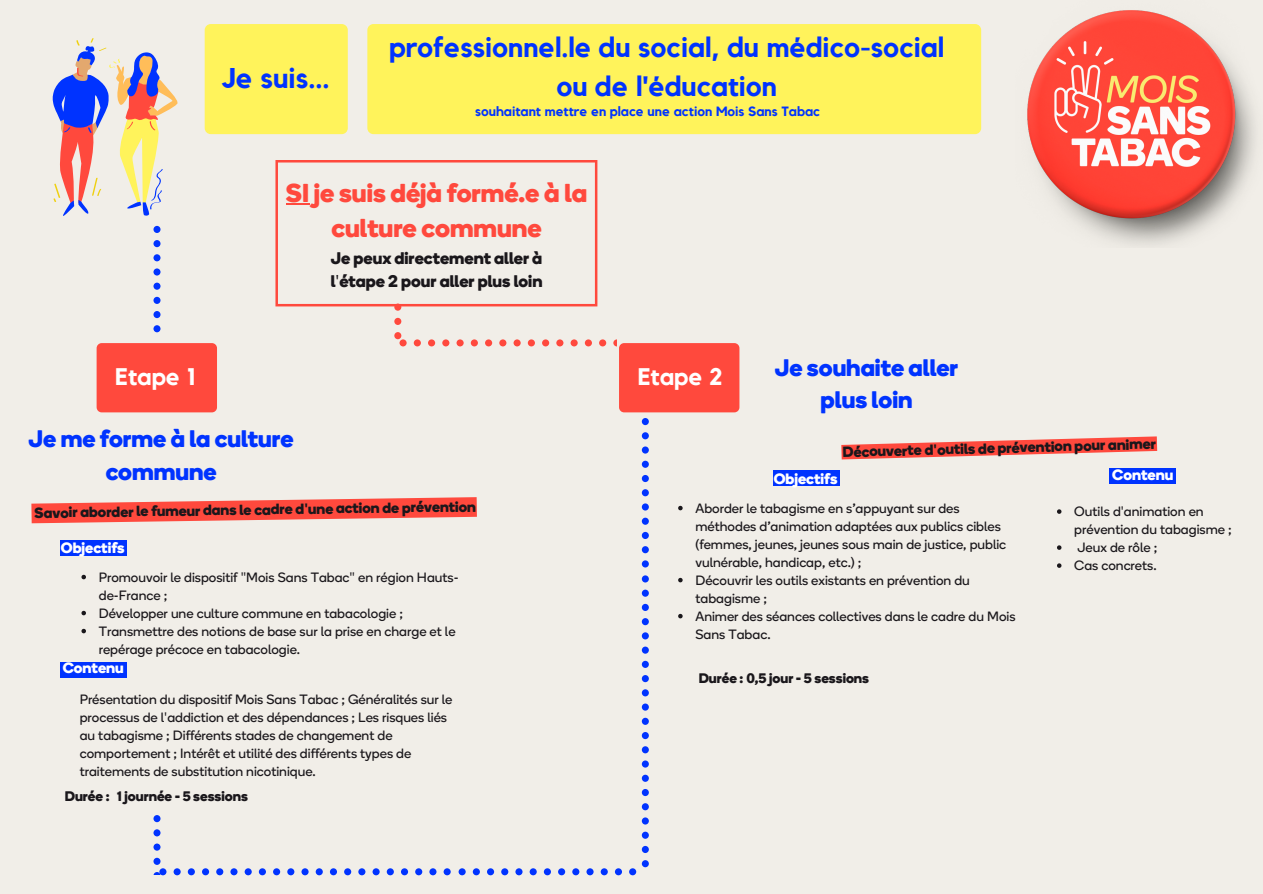
<style>
.page{position:relative;width:1263px;height:894px;background:#fff}
.page>*{position:absolute;margin:0;border:0;box-sizing:border-box;transform-origin:0 0}
.t1{font:700 28.35px "Kollektif";color:#03f}
.t2{font:700 27.9px/38.4px "Kollektif";color:#03f;text-align:center}
.t3{font:700 25.95px/35.5px "HILVCC Boing";color:#ff493d;text-align:center}
.t4{font:700 23.85px/32.8px "HILVCC Boing";color:#03f;text-align:center}
.t5{font:700 23.85px "Kollektif";color:#fff}
.t6{font:700 16.8px/22.6px "HILVCC Boing";color:#1a171b}
.t7{font:700 15px "HILVCC Boing";color:#fff}
.t8{font:700 14.7px "HILVCC Boing";color:#1a171b}
.t9{font:700 13.95px "HILVCC Boing";color:#1a171b}
.t10{font:700 13.8px "HILVCC Boing";color:#1a171b}
.t11{font:13.5px/18px "HILVCC Boing";color:#1a171b}
.t12{font:700 13.35px "Kollektif";color:#03f}
.s1{font-family:"Noto Sans";font-weight:400}
.s2{font-family:"Noto Sans"}
</style>
<div class="page">
<div style="left:0;top:0;width:1263px;height:893px;background:#f1eee8"></div>
<svg style="left:53px;top:38px;width:125px;height:178px"></svg>
<div style="left:205px;top:24px;width:143px;height:110px;background:#fff35b;border-radius:6px"></div>
<div style="left:367px;top:24px;width:614px;height:110px;background:#fff35b;border-radius:6px"></div>
<div style="left:97px;top:343px;width:120px;height:69px;background:#ff493d;border-radius:5px"></div>
<svg style="left:31px;top:497px;width:446px;height:26px"></svg>
<div style="left:61px;top:540px;width:66px;height:15px;background:#03f"></div>
<div style="left:60px;top:662px;width:66px;height:15px;background:#03f"></div>
<svg style="left:153px;top:226px;width:8px;height:107px"></svg>
<svg style="left:153px;top:815px;width:298px;height:60px"></svg>
<svg style="left:459px;top:575px;width:190px;height:300px"></svg>
<svg style="left:642px;top:412px;width:7px;height:155px"></svg>
<div style="left:619px;top:343px;width:120px;height:69px;background:#ff493d;border-radius:5px"></div>
<svg style="left:841px;top:436px;width:316px;height:23px"></svg>
<div style="left:774px;top:470px;width:66px;height:15px;background:#03f"></div>
<div style="left:1110px;top:468px;width:66px;height:15px;background:#03f"></div>
<svg style="left:275px;top:160px;width:322px;height:146px"></svg>
<svg style="left:394px;top:303px;width:222px;height:43px"></svg>
<svg style="left:678px;top:505px;width:5px;height:5px"></svg>
<svg style="left:678px;top:577px;width:5px;height:5px"></svg>
<svg style="left:678px;top:613px;width:5px;height:5px"></svg>
<svg style="left:81px;top:574px;width:5px;height:5px"></svg>
<svg style="left:81px;top:610px;width:5px;height:5px"></svg>
<svg style="left:81px;top:628px;width:5px;height:5px"></svg>
<svg style="left:1057px;top:509px;width:4px;height:4px"></svg>
<svg style="left:1057px;top:545px;width:4px;height:4px"></svg>
<svg style="left:1057px;top:563px;width:4px;height:4px"></svg>
<hr style="left:286px;top:203px;width:23px;height:2px;background:#ff493d">
<img style="left:1027px;top:10px;width:229px;height:235px">
<p class="t1" style="left:222px;top:65px;width:109px">Je suis...</p>
<p class="t2" style="left:389px;top:29px;width:556px">professionnel.le du social, du médico-social ou de l'éducation</p>
<p class="t12" style="left:475px;top:105px;width:346px">souhaitant mettre en place une action Mois Sans Tabac</p>
<p class="t3" style="left:286px;top:173px;width:303px">SI je suis déjà formé.e à la culture commune</p>
<p class="t5" style="left:115px;top:365px;width:82px">Etape 1</p>
<p class="t4" style="left:29px;top:421px;width:266px">Je me forme à la culture commune</p>
<p class="t6" style="left:331px;top:246px;width:213px">Je peux directement aller à l<span class="s1">'</span>étape 2 pour aller plus loin</p>
<p class="t8" style="left:34px;top:502px;width:443px;rotate:-1deg">Savoir aborder le fumeur dans le cadre d<span class="s2">'</span>une action de prévention</p>
<p class="t7" style="left:61px;top:537px;width:65px">Objectifs</p>
<p class="t11" style="left:99px;top:567px;width:361px">Promouvoir le dispositif <span class="s2">"</span>Mois Sans Tabac<span class="s2">"</span> en région Hauts&shy;de-France ;</p>
<p class="t11" style="left:99px;top:603px;width:306px">Développer une culture commune en tabacologie ;</p>
<p class="t11" style="left:99px;top:621px;width:358px">Transmettre des notions de base sur la prise en charge et le repérage précoce en tabacologie.</p>
<p class="t11" style="left:80px;top:689px;width:374px">Présentation du dispositif Mois Sans Tabac ; Généralités sur le processus de l<span class="s2">'</span>addiction et des dépendances ; Les risques liés au tabagisme ; Différents stades de changement de comportement ; Intérêt et utilité des différents types de traitements de substitution nicotinique.</p>
<p class="t7" style="left:63px;top:657px;width:62px">Contenu</p>
<p class="t9" style="left:65px;top:785px;width:46px">Durée :</p>
<p class="t10" style="left:117px;top:785px;width:132px">1 journée - 5 sessions</p>
<p class="t5" style="left:638px;top:365px;width:86px">Etape 2</p>
<p class="t4" style="left:775px;top:349px;width:185px">Je souhaite aller plus loin</p>
<p class="t8" style="left:842px;top:442px;width:315px;rotate:-2deg">Découverte d<span class="s2">'</span>outils de prévention pour animer</p>
<p class="t7" style="left:774px;top:467px;width:65px">Objectifs</p>
<p class="t7" style="left:1112px;top:464px;width:62px">Contenu</p>
<p class="t11" style="left:695px;top:498px;width:312px">Aborder le tabagisme en s’appuyant sur des méthodes d’animation adaptées aux publics cibles (femmes, jeunes, jeunes sous main de justice, public vulnérable, handicap, etc.) ;</p>
<p class="t11" style="left:695px;top:570px;width:276px">Découvrir les outils existants en prévention du tabagisme ;</p>
<p class="t11" style="left:695px;top:606px;width:322px">Animer des séances collectives dans le cadre du Mois<br>Sans Tabac.</p>
<p class="t10" style="left:699px;top:668px;width:172px">Durée : 0,5 jour - 5 sessions</p>
<p class="t11" style="left:1074px;top:502px;width:159px">Outils d<span class="s2">'</span>animation en prévention du tabagisme ;</p>
<p class="t11" style="left:1077px;top:538px;width:81px">Jeux de rôle ;</p>
<p class="t11" style="left:1074px;top:556px;width:84px">Cas concrets.</p>
</div>
